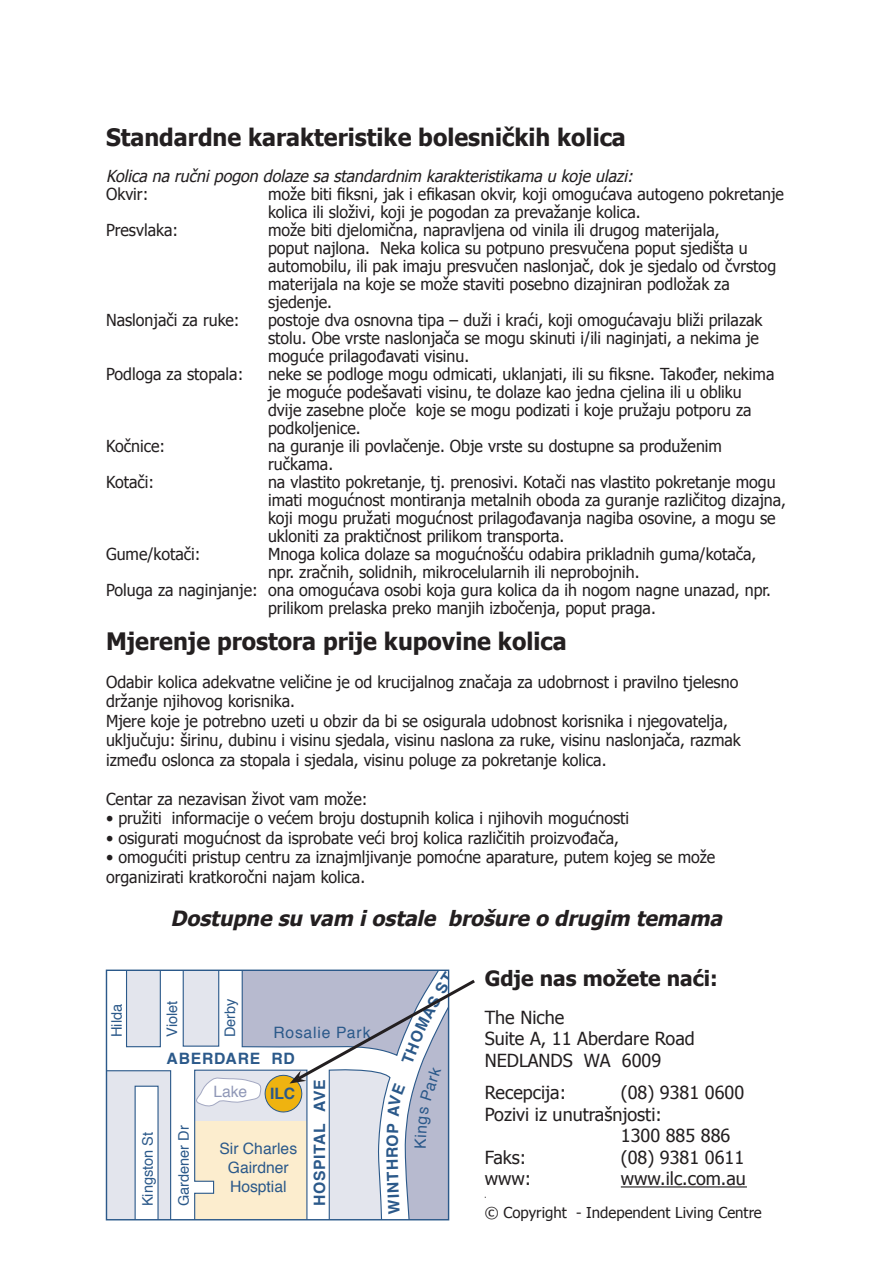
<style>
.page{position:relative;width:893px;height:1263px;background:#fff}
.page>*{position:absolute;margin:0;border:0;box-sizing:border-box;transform-origin:0 0}
.t1{font:700 24px "Tahoma";color:#231f20}
.t2{font:italic 700 21px "Tahoma";color:#231f20}
.t3{font:700 21px "Tahoma";color:#231f20}
.t4{font:18px/21.6px "Tahoma";color:#231f20}
.t5{font:16.5px/18px "Tahoma";color:#231f20}
.t6{font:italic 16.5px "Tahoma";color:#231f20}
.t7{font:700 15.75px "Helvetica";letter-spacing:.05em;color:#2b598a}
.t8{font:15.6px/19px "Helvetica";color:#2b598a;text-align:center}
.t9{font:700 15.6px "Helvetica";letter-spacing:.05em;color:#2b598a}
.t10{font:15.6px "Helvetica";letter-spacing:.05em;color:#2b598a}
.t11{font:15.6px "Helvetica";color:#9098b7}
.t12{font:15px "Tahoma";color:#231f20}
.t13{font:14.55px "Helvetica";color:#2b598a}
</style>
<div class="page">
<hr style="left:621px;top:1186px;width:125px;height:1px;background:#231f20">
<svg style="left:108px;top:971px;width:85px;height:247px"></svg>
<svg style="left:193px;top:970px;width:282px;height:250px"></svg>
<h1 class="t1" style="left:106px;top:120px;width:521px">Standardne karakteristike bolesničkih kolica</h1>
<p class="t6" style="left:106px;top:165px;width:532px">Kolica na ručnipogon dolaze sa standardnim karakteristikama u koje ulazi:</p>
<p class="t5" style="left:106px;top:184px;width:44px">Okvir:</p>
<p class="t5" style="left:268px;top:184px;width:517px">može biti fiksni, jak i efikasan okvir, koji omogućava autogeno pokretanje kolica ili složivi, koji je pogodan za prevažanje kolica.</p>
<p class="t5" style="left:106px;top:220px;width:74px">Presvlaka:</p>
<p class="t5" style="left:268px;top:220px;width:510px">može biti djelomična, napravljena od vinila ili drugog materijala,<br>poput najlona. Neka kolica su potpuno presvučena poput sjedišta u automobilu, ili pak imaju presvučen naslonjač, dok je sjedalo od čvrstog materijala na koje se može staviti posebno dizajniran podložak za sjedenje.</p>
<p class="t5" style="left:106px;top:310px;width:135px">Naslonjači za ruke:</p>
<p class="t5" style="left:268px;top:310px;width:496px">postoje dva osnovna tipa – duži i kraći, koji omogućavaju bliži prilazak stolu. Obe vrste naslonjača se mogu skinuti i/ili naginjati, a nekima je moguće prilagođavati visinu.</p>
<p class="t5" style="left:106px;top:364px;width:139px">Podloga za stopala:</p>
<p class="t5" style="left:268px;top:364px;width:508px">neke se podloge mogu odmicati, uklanjati, ili su fiksne. Također, nekima je moguće podešavati visinu, te dolaze kao jedna cjelina ili u obliku dvije zasebne ploče koje se mogu podizati i koje pružaju potporu za podkoljenice.</p>
<p class="t5" style="left:106px;top:436px;width:61px">Kočnice:</p>
<p class="t5" style="left:268px;top:436px;width:455px">na guranje ili povlačenje. Obje vrste su dostupne sa produženim ručkama.</p>
<p class="t5" style="left:106px;top:472px;width:50px">Kotači:</p>
<p class="t5" style="left:268px;top:472px;width:520px">na vlastito pokretanje, tj. prenosivi. Kotači nas vlastito pokretanje mogu imati mogućnost montiranja metalnih oboda za guranje različitog dizajna, koji mogu pružati mogućnost prilagođavanja nagiba osovine, a mogu se ukloniti za praktičnost prilikom transporta.</p>
<p class="t5" style="left:106px;top:544px;width:96px">Gume/kotači:</p>
<p class="t5" style="left:268px;top:544px;width:490px">Mnoga kolica dolaze sa mogućnošću odabira prikladnih guma/kotača,</p>
<p class="t5" style="left:268px;top:562px;width:373px">npr. zračnih, solidnih, mikrocelularnih ili neprobojnih.</p>
<p class="t5" style="left:106px;top:580px;width:666px">Poluga za naginjanje: ona omogućava osobi koja gura kolica da ih nogom nagne unazad, npr.</p>
<p class="t5" style="left:268px;top:598px;width:389px">prilikom prelaska preko manjih izbočenja, poput praga.</p>
<h1 class="t1" style="left:106px;top:624px;width:462px">Mjerenje prostora prije kupovine kolica</h1>
<p class="t5" style="left:106px;top:671px;width:636px;line-height:19.5px">Odabir kolica adekvatne veličine je od krucijalnog značaja za udobrnost i pravilno tjelesno držanje njihovog korisnika.<br>Mjere koje je potrebno uzeti u obzir da bi se osigurala udobnost korisnika i njegovatelja, uključuju: širinu, dubinu i visinu sjedala, visinu naslona za ruke, visinu naslonjača, razmak između oslonca za stopala i sjedala, visinu poluge za pokretanje kolica.</p>
<p class="t5" style="left:106px;top:789px;width:263px">Centar za nezavisan život vam može:</p>
<p class="t5" style="left:106px;top:808px;width:525px">• pružiti informacije o većem broju dostupnih kolica i njihovih mogućnosti</p>
<p class="t5" style="left:106px;top:828px;width:514px">• osigurati mogućnost da isprobate veći broj kolica različitih proizvođača,</p>
<p class="t5" style="left:106px;top:846px;width:611px;line-height:19.5px">• omogućiti pristup centru za iznajmljivanje pomoćne aparature, putem kojeg se može organizirati kratkoročni najam kolica.</p>
<p class="t2" style="left:171px;top:903px;width:559px">Dostupne su vam iostale brošure o drugim temama</p>
<p class="t13" style="left:107px;top:1037px;width:35px;rotate:-90deg">Hilda</p>
<p class="t13" style="left:162px;top:1037px;width:38px;rotate:-90deg">Violet</p>
<p class="t13" style="left:220px;top:1037px;width:40px;rotate:-90deg">Derby</p>
<p class="t10" style="left:273px;top:1021px;width:99px">Rosalie Park</p>
<p class="t9" style="left:167px;top:1048px;width:130px">ABERDARE RD</p>
<p class="t13" style="left:138px;top:1206px;width:76px;rotate:-90deg">Kingston St</p>
<p class="t13" style="left:174px;top:1206px;width:82px;rotate:-90deg">Gardener Dr</p>
<p class="t11" style="left:213px;top:1081px;width:35px">Lake</p>
<p class="t7" style="left:309px;top:1206px;width:128px;rotate:-90deg">HOSPITAL AVE</p>
<p class="t9" style="left:270px;top:1083px;width:27px">ILC</p>
<p class="t8" style="left:219px;top:1140px;width:79px">Sir Charles<br>Gairdner<br>Hosptial</p>
<p class="t7" style="left:381px;top:1158px;width:13px;rotate:-90deg">R</p>
<p class="t7" style="left:383px;top:1214px;width:56px;rotate:-92deg">W NI TH</p>
<p class="t3" style="left:485px;top:963px;width:235px">Gdje nas možete naći:</p>
<p class="t4" style="left:485px;top:1005px;width:212px">The Niche<br>Suite A, 11 Aberdare Road<br>NEDLANDS WA 6009</p>
<p class="t4" style="left:485px;top:1081px;width:83px">Recepcija:</p>
<p class="t4" style="left:621px;top:1081px;width:125px">(08) 9381 0600</p>
<p class="t4" style="left:485px;top:1102px;width:179px">Pozivi iz unutrašnjosti:</p>
<p class="t4" style="left:621px;top:1124px;width:111px">1300 885 886</p>
<p class="t4" style="left:485px;top:1145px;width:43px">Faks:</p>
<p class="t4" style="left:621px;top:1145px;width:125px">(08) 9381 0611</p>
<p class="t4" style="left:485px;top:1167px;width:48px">www:</p>
<p class="t4" style="left:621px;top:1167px;width:127px">www.ilc.com.au</p>
<p class="t12" style="left:485px;top:1202px;width:279px">© Copyright - Independent Living Centre</p>
</div>
